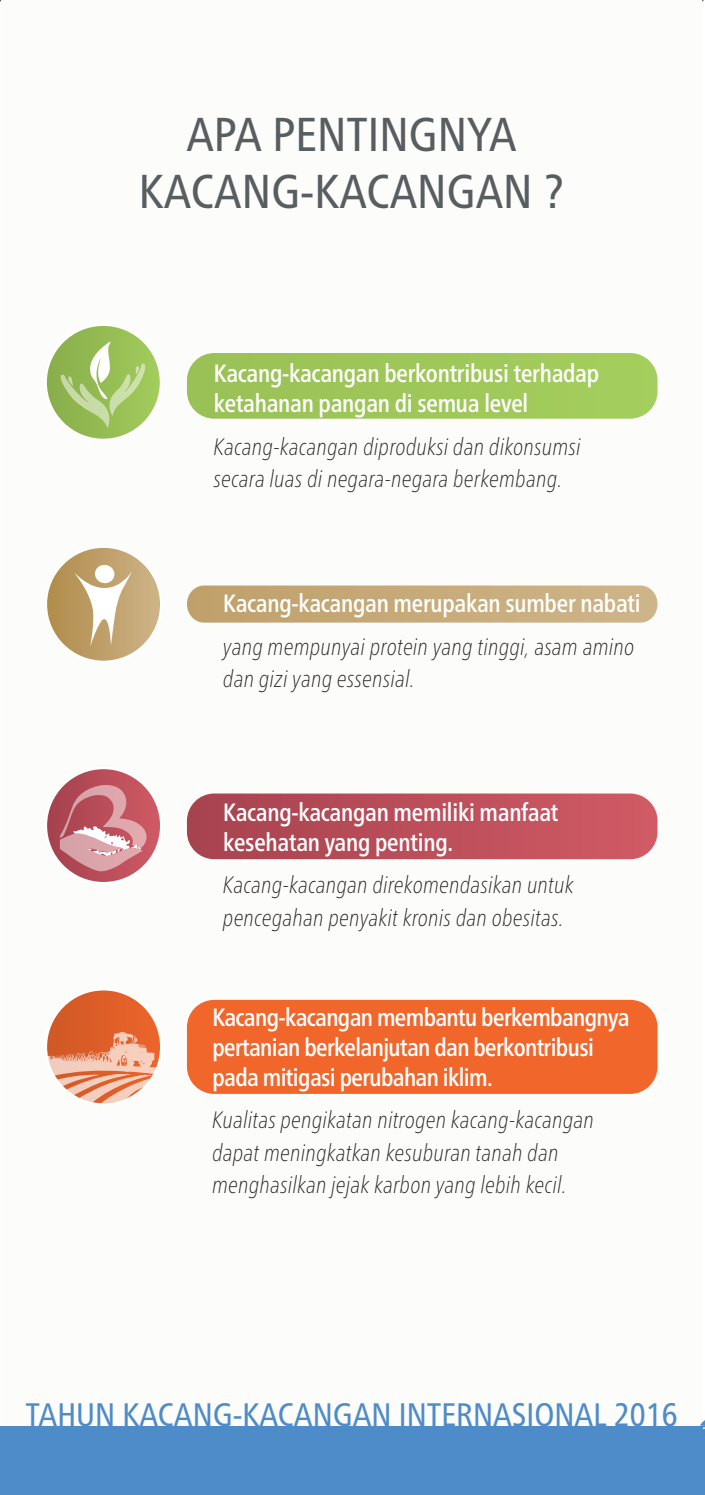
<style>
.page{position:relative;width:705px;height:1495px;background:#fff}
.page>*{position:absolute;margin:0;border:0;box-sizing:border-box;transform-origin:0 0}
.t1{font:condensed 47.5px/57px "Frutiger Neue LTCYR";color:#585d60;text-align:center}
.t2{font:condensed 32.5px "Frutiger Neue LTCYR";color:#4d8bc9}
.t3{font:500 condensed 25px/30px "Frutiger Neue LTCYR";letter-spacing:-.01em;color:#fff;scale:.95 1}
.t4{font:italic 100 condensed 23.75px/32.5px "Frutiger Neue LTCYR";letter-spacing:.025em;color:#231f20;scale:.95 1}
</style>
<div class="page">
<div style="left:1px;top:0;width:701px;height:1430px;background:#fcfcfb"></div>
<div style="left:0;top:1426px;width:704px;height:69px;background:#4d8bc9"></div>
<svg style="left:700px;top:1421px;width:4px;height:8px"></svg>
<div style="left:660px;top:1427px;width:42px;height:19px;background:#4d8bc9"></div>
<svg style="left:187px;top:793px;width:470px;height:66px;background:#bd535e"></svg>
<svg style="left:46px;top:768px;width:115px;height:115px;background:#c05d67"></svg>
<div style="left:45px;top:767px;width:117px;height:117px;border:2px solid #fff;border-radius:50%"></div>
<svg style="left:60px;top:785px;width:86px;height:86px;background:#cc7f87"></svg>
<div style="left:187px;top:353px;width:470px;height:66px;background:#9fc75a"></div>
<svg style="left:46px;top:325px;width:115px;height:115px;background:#9ec262"></svg>
<div style="left:44px;top:323px;width:118px;height:118px;border:2px solid #fff;border-radius:50%"></div>
<svg style="left:61px;top:342px;width:84px;height:86px;background:#a7c770"></svg>
<div style="left:187px;top:585px;width:470px;height:38px;background:linear-gradient(to right,#c0a06a,#ceb589);border-radius:18px"></div>
<svg style="left:46px;top:547px;width:115px;height:115px;background:#c2a471"></svg>
<div style="left:45px;top:545px;width:117px;height:118px;border:2px solid #fff;border-radius:50%"></div>
<svg style="left:74px;top:565px;width:58px;height:81px"></svg>
<div style="left:187px;top:1000px;width:470px;height:94px;background:#f1662b;border-radius:27px"></div>
<svg style="left:46px;top:989px;width:115px;height:115px;background:#e06937"></svg>
<svg style="left:47px;top:1032px;width:111px;height:72px"></svg>
<h1 class="t1" style="left:139px;top:106px;width:426px">APA PENTINGNYA<br>KACANG-KACANGAN ?</h1>
<p class="t3" style="left:214px;top:358px;width:406px">Kacang-kacangan berkontribusi terhadap ketahanan pangan di semua level</p>
<p class="t4" style="left:214px;top:430px;width:387px">Kacang-kacangan diproduksi dan dikonsumsi secara luas di negara-negara berkembang.</p>
<p class="t3" style="left:223px;top:588px;width:440px">Kacang-kacangan merupakan sumber nabati</p>
<p class="t4" style="left:223px;top:630px;width:434px">yang mempunyai protein yang tinggi, asam amino dan gizi yang essensial.</p>
<p class="t3" style="left:223px;top:797px;width:354px">Kacang-kacangan memiliki manfaat kesehatan yang penting.</p>
<p class="t4" style="left:223px;top:869px;width:370px">Kacang-kacangan direkomendasikan untuk pencegahan penyakit kronis dan obesitas.</p>
<p class="t3" style="left:212px;top:1002px;width:440px">Kacang-kacangan membantu berkembangnya pertanian berkelanjutan dan berkontribusi pada mitigasi perubahan iklim.</p>
<p class="t4" style="left:212px;top:1104px;width:403px">Kualitas pengikatan nitrogen kacang-kacangan dapat meningkatkan kesuburan tanah dan menghasilkan jejak karbon yang lebih kecil.</p>
<h2 class="t2" style="left:26px;top:1395px;width:653px">TAHUN KACANG-KACANGAN INTERNASIONAL 2016</h2>
</div>
